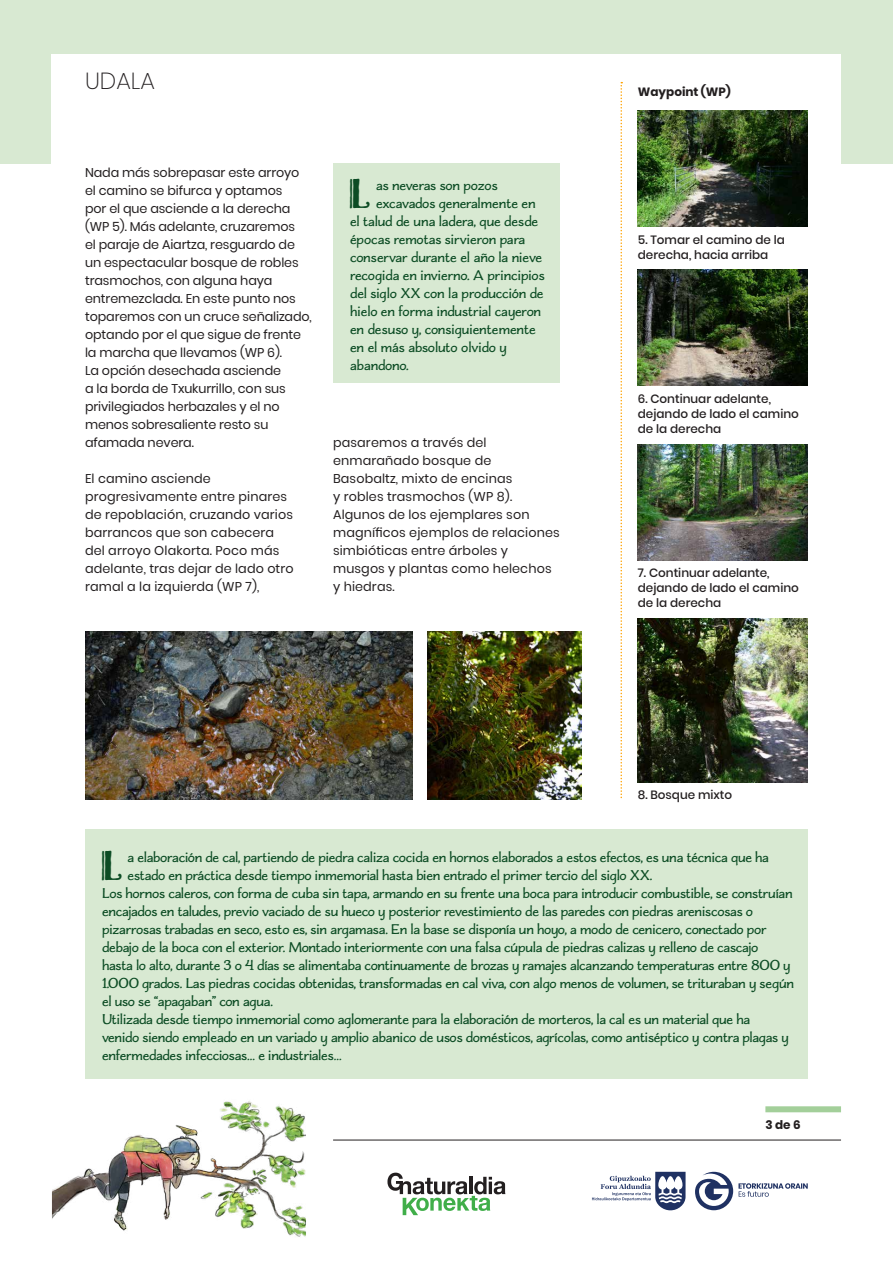
<style>
.page{position:relative;width:893px;height:1263px;background:#fff}
.page>*{position:absolute;margin:0;border:0;box-sizing:border-box;transform-origin:0 0}
.t1{font:38.85px "Charcuterie Deco";color:#0c4c24}
.t2{font:200 23.25px "Poppins";color:#231f20}
.t3{font:15px/18px "Charcuterie Flared";letter-spacing:-.01em;color:#0c4c24}
.t4{font:12.75px/18px "Poppins";letter-spacing:-.01em;color:#231f20}
.t5{font:12.75px/18px "Poppins";letter-spacing:.01em;color:#231f20}
.t6{font:500 12px/15px "Poppins";color:#231f20}
.t7{font:700 12px "Poppins";color:#231f20}
</style>
<div class="page">
<img style="left:52px;top:1101px;width:254px;height:136px">
<svg style="left:387px;top:1172px;width:118px;height:43px"></svg>
<hr style="left:333px;top:1140px;width:508px;height:1px;background:#231f20">
<div style="left:0;top:0;width:893px;height:164px;background:#d8e9d2"></div>
<div style="left:52px;top:54px;width:789px;height:131px;background:#fff"></div>
<div style="left:765px;top:1106px;width:76px;height:6px;background:#a3cf9a"></div>
<svg style="left:620px;top:82px;width:2px;height:717px"></svg>
<svg style="left:695px;top:1172px;width:113px;height:38px"></svg>
<svg style="left:592px;top:1172px;width:94px;height:38px"></svg>
<div style="left:333px;top:164px;width:227px;height:219px;background:#d8e9d2"></div>
<img style="left:638px;top:111px;width:170px;height:116px">
<img style="left:638px;top:269px;width:170px;height:117px">
<div style="left:85px;top:829px;width:723px;height:249px;background:#d8e9d2"></div>
<img style="left:638px;top:444px;width:170px;height:117px">
<img style="left:638px;top:618px;width:170px;height:164px">
<img style="left:427px;top:631px;width:154px;height:168px">
<img style="left:85px;top:631px;width:327px;height:168px">
<h2 class="t2" style="left:85px;top:67px;width:71px">UDALA</h2>
<p class="t4" style="left:85px;top:164px;width:228px">Nada más sobrepasar este arroyo el camino se bifurca y optamos<br>por el que asciende a la derecha (WP 5). Más adelante, cruzaremos<br>el paraje de Aiartza, resguardo de un espectacular bosque de robles trasmochos, con alguna haya entremezclada. En este punto nos toparemos con un cruce señalizado, optando por el que sigue de frente la marcha que llevamos (WP 6).<br>La opción desechada asciende<br>a la borda de Txukurrillo, con sus privilegiados herbazales y el no menos sobresaliente resto su afamada nevera.</p>
<p class="t5" style="left:85px;top:470px;width:210px">El camino asciende progresivamente entre pinares de repoblación, cruzando varios barrancos que son cabecera del arroyo Olakorta. Poco más adelante, tras dejar de lado otro ramal a la izquierda (WP 7),</p>
<p class="t1" style="left:348px;top:168px;width:24px">L</p>
<p class="t3" style="left:376px;top:176px;width:123px">as neveras son pozos</p>
<p class="t3" style="left:376px;top:194px;width:161px">excavados generalmente en</p>
<p class="t3" style="left:350px;top:212px;width:190px">el talud de una ladera, que desde</p>
<p class="t3" style="left:350px;top:230px;width:177px">épocas remotas sirvieron para</p>
<p class="t3" style="left:350px;top:248px;width:194px">conservar durante el año la nieve</p>
<p class="t3" style="left:350px;top:266px;width:196px">recogida en invierno. A principios</p>
<p class="t3" style="left:350px;top:284px;width:195px">del siglo XX con la producción de</p>
<p class="t3" style="left:350px;top:302px;width:193px">hielo en forma industrial cayeron</p>
<p class="t3" style="left:350px;top:320px;width:187px">en desuso y, consiguientemente</p>
<p class="t3" style="left:350px;top:338px;width:158px">en el más absoluto olvido y</p>
<p class="t3" style="left:350px;top:356px;width:60px">abandono.</p>
<p class="t5" style="left:333px;top:434px;width:228px">pasaremos a través del enmarañado bosque de<br>Basobaltz, mixto de encinas<br>y robles trasmochos (WP 8).<br>Algunos de los ejemplares son magníficos ejemplos de relaciones simbióticas entre árboles y musgos y plantas como helechos y hiedras.</p>
<p class="t7" style="left:638px;top:85px;width:95px">Waypoint (WP)</p>
<p class="t6" style="left:638px;top:232px;width:149px">5. Tomar el camino de la derecha, hacia arriba</p>
<p class="t6" style="left:638px;top:391px;width:163px">6. Continuar adelante, dejando de lado el camino de la derecha</p>
<p class="t6" style="left:638px;top:566px;width:163px">7. Continuar adelante, dejando de lado el camino de la derecha</p>
<p class="t6" style="left:638px;top:787px;width:96px">8. Bosque mixto</p>
<p class="t1" style="left:100px;top:839px;width:24px">L</p>
<p class="t3" style="left:127px;top:848px;width:643px">a elaboración de cal, partiendo de piedra caliza cocida en hornos elaborados a estos efectos, es una técnica que ha estado en práctica desde tiempo inmemorial hasta bien entrado el primer tercio del siglo XX.</p>
<p class="t3" style="left:102px;top:884px;width:694px">Los hornos caleros, con forma de cuba sin tapa, armando en su frente una boca para introducir combustible, se construían encajados en taludes, previo vaciado de su hueco y posterior revestimiento de las paredes con piedras areniscosas o pizarrosas trabadas en seco, esto es, sin argamasa. En la base se disponía un hoyo, a modo de cenicero, conectado por debajo de la boca con el exterior. Montado interiormente con una falsa cúpula de piedras calizas y relleno de cascajo<br>hasta lo alto, durante 3 o 4 días se alimentaba continuamente de brozas y ramajes alcanzando temperaturas entre 800 y 1.000 grados. Las piedras cocidas obtenidas, transformadas en cal viva, con algo menos de volumen, se trituraban y según el uso se “apagaban” con agua.</p>
<p class="t3" style="left:102px;top:1010px;width:688px">Utilizada desde tiempo inmemorial como aglomerante para la elaboración de morteros, la cal es un material que ha venido siendo empleado en un variado y amplio abanico de usos domésticos, agrícolas, como antiséptico y contra plagas y enfermedades infecciosas… e industriales…</p>
<p class="t7" style="left:765px;top:1118px;width:37px">3 de 6</p>
</div>
